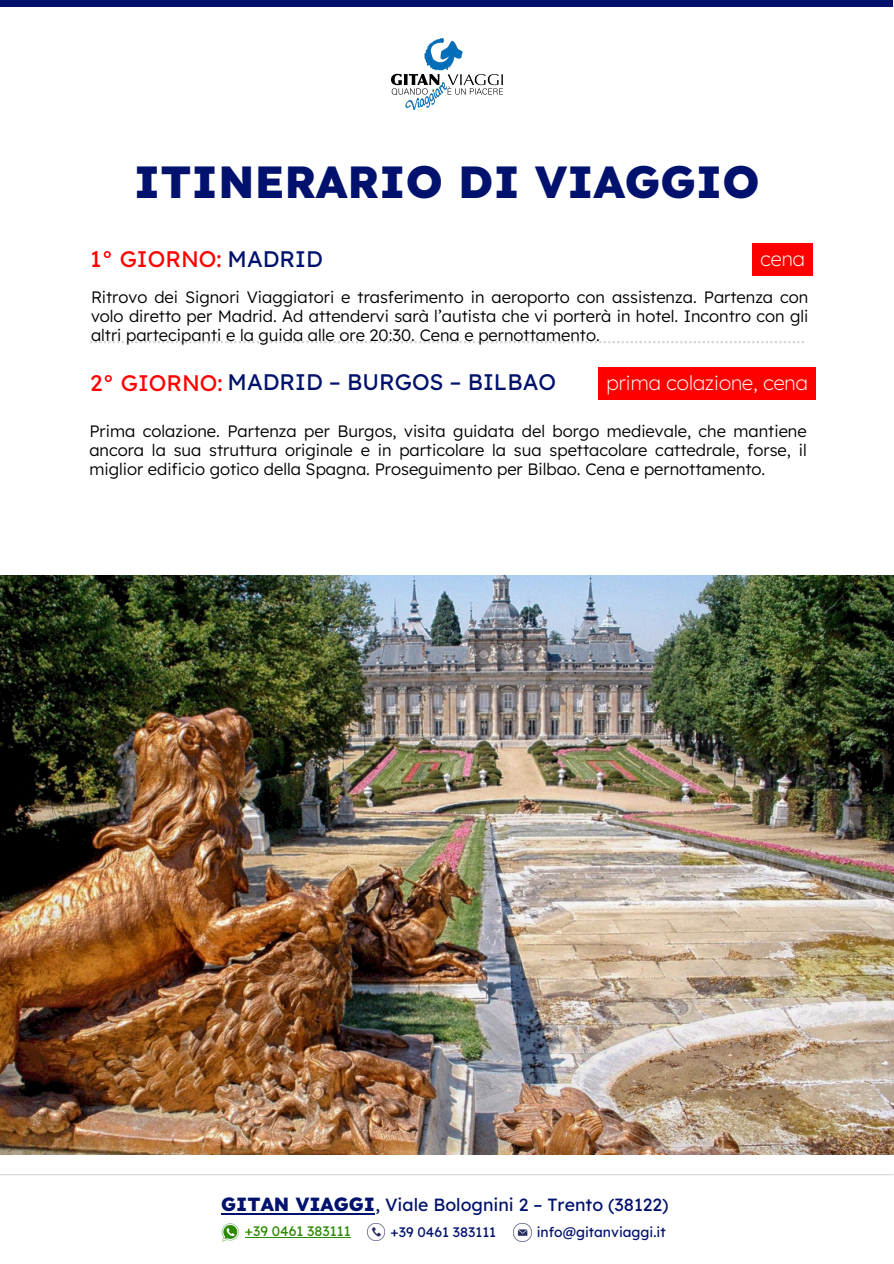
<style>
.page{position:relative;width:894px;height:1264px;background:#fff}
.page>*{position:absolute;margin:0;border:0;box-sizing:border-box;transform-origin:0 0}
.t1{font:800 45px "Lexend";color:#00126d}
.t2{font:22.5px "Lexend";color:#00126d}
.t3{font:22.5px "Lexend";color:#f00}
.t4{font:200 20.1px "Lexend";color:#fff}
.t5{font:17.7px "Lexend";color:#00126d}
.t6{font:300 16.5px/19.2px "Lexend";color:#000;text-align:justify}
.t7{font:13.8px "Lexend";color:#00126d}
.t8{font:13.8px "Lexend";color:#2c8a03}
.s1{color:#00126d}
.s2{color:#f00}
.s3{font-weight:800;font-size:19.05px}
</style>
<div class="page">
<hr style="left:0;top:1174px;width:893px;height:1px;background:#d7d7d7">
<img style="left:391px;top:38px;width:111px;height:71px">
<div style="left:1px;top:0;width:891px;height:7px;background:#00126d"></div>
<svg style="left:90px;top:341px;width:713px;height:2px"></svg>
<img style="left:221px;top:1223px;width:18px;height:18px">
<hr style="left:245px;top:1236px;width:105px;height:1px;background:#2c8a03">
<img style="left:367px;top:1223px;width:17px;height:17px">
<img style="left:513px;top:1223px;width:18px;height:18px">
<hr style="left:221px;top:1213px;width:154px;height:1px;background:#00126d">
<div style="left:752px;top:243px;width:60px;height:32px;background:#f00"></div>
<div style="left:598px;top:367px;width:217px;height:32px;background:#f00"></div>
<img style="left:1px;top:575px;width:892px;height:579px">
<p class="t1" style="left:134px;top:152px;width:627px">ITINERARIO DI VIAGGIO</p>
<h5 class="t3" style="left:90px;top:244px;width:234px">1° GIORNO: <span class="s1">MADRID</span></h5>
<h2 class="t4" style="left:760px;top:246px;width:46px">cena</h2>
<h5 class="t6" style="left:91px;top:287px;width:718px">Ritrovo dei Signori Viaggiatori e trasferimento in aeroporto con assistenza. Partenza con volo diretto per Madrid. Ad attendervi sarà l’autista che vi porterà in hotel. Incontro con gli altri partecipanti e la guida alle ore 20:30. Cena e pernottamento.</h5>
<p class="t2" style="left:90px;top:367px;width:467px"><span class="s2">2° GIORNO:</span> MADRID – BURGOS – BILBAO</p>
<h3 class="t4" style="left:606px;top:370px;width:203px">prima colazione, cena</h3>
<p class="t6" style="left:89px;top:421px;width:718px">Prima colazione. Partenza per Burgos, visita guidata del borgo medievale, che mantiene ancora la sua struttura originale e in particolare la sua spettacolare cattedrale, forse, il miglior edificio gotico della Spagna. Proseguimento per Bilbao. Cena e pernottamento.</p>
<h4 class="t5" style="left:221px;top:1193px;width:449px"><span class="s3">GITAN VIAGGI</span>, Viale Bolognini 2 – Trento (38122)</h4>
<p class="t8" style="left:245px;top:1222px;width:107px">+39 0461 383111</p>
<h1 class="t7" style="left:390px;top:1223px;width:107px">+39 0461 383111</h1>
<h2 class="t7" style="left:536px;top:1223px;width:130px">info@gitanviaggi.it</h2>
</div>
